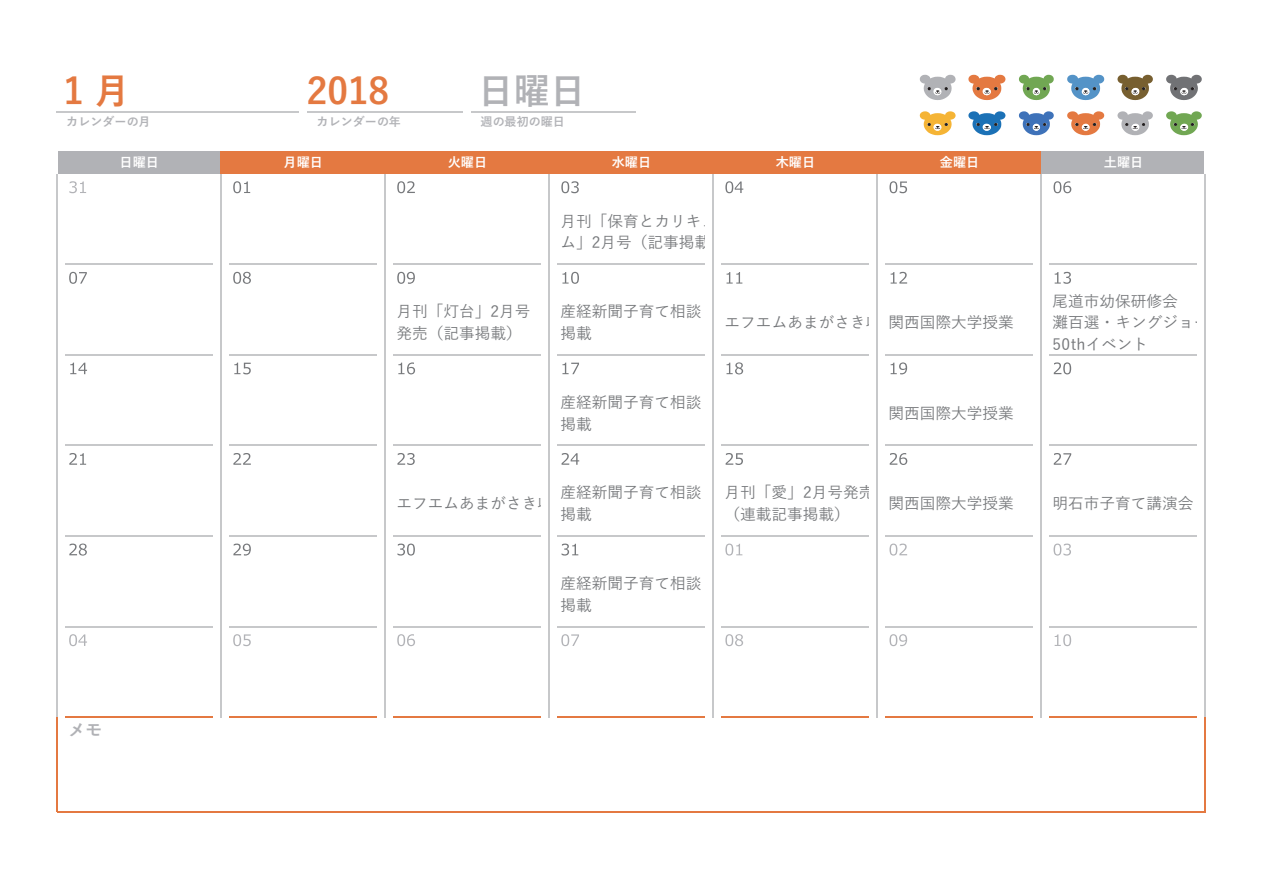
<style>
.page{position:relative;width:1263px;height:893px;background:#fff}
.page>*{position:absolute;margin:0;border:0;box-sizing:border-box;transform-origin:0 0}
.t1{font:700 36px "Yu Go";color:#e47941}
.t2{font:700 36px "Yu Go";color:#b1b2b6}
.t3{font:700 16.8px "Yu Go";color:#b1b2b6}
.t4{font:500 15.6px/21.8px "Yu Go";color:#76787b}
.t5{font:700 13.2px "Yu Go";color:#fff}
.t6{font:700 12px "Yu Go";color:#b2b3b7}
</style>
<div class="page">
<div style="left:57px;top:151px;width:164px;height:23px;background:#b1b2b6"></div>
<div style="left:221px;top:151px;width:820px;height:23px;background:#e47941"></div>
<div style="left:1041px;top:151px;width:164px;height:23px;background:#b1b2b6"></div>
<svg style="left:69px;top:181px;width:17px;height:12px"></svg>
<svg style="left:233px;top:181px;width:17px;height:12px"></svg>
<svg style="left:397px;top:181px;width:18px;height:12px"></svg>
<svg style="left:561px;top:181px;width:18px;height:12px"></svg>
<svg style="left:725px;top:181px;width:18px;height:12px"></svg>
<svg style="left:889px;top:181px;width:18px;height:12px"></svg>
<svg style="left:1053px;top:181px;width:18px;height:12px"></svg>
<svg style="left:69px;top:272px;width:18px;height:12px"></svg>
<svg style="left:233px;top:272px;width:18px;height:12px"></svg>
<svg style="left:397px;top:272px;width:18px;height:12px"></svg>
<svg style="left:562px;top:272px;width:17px;height:12px"></svg>
<svg style="left:726px;top:272px;width:16px;height:12px"></svg>
<svg style="left:890px;top:272px;width:17px;height:12px"></svg>
<svg style="left:1054px;top:272px;width:17px;height:12px"></svg>
<svg style="left:70px;top:363px;width:17px;height:11px"></svg>
<svg style="left:234px;top:363px;width:17px;height:11px"></svg>
<svg style="left:398px;top:362px;width:17px;height:12px"></svg>
<svg style="left:562px;top:363px;width:17px;height:11px"></svg>
<svg style="left:726px;top:362px;width:17px;height:12px"></svg>
<svg style="left:890px;top:362px;width:17px;height:12px"></svg>
<svg style="left:1053px;top:362px;width:18px;height:12px"></svg>
<svg style="left:69px;top:453px;width:17px;height:12px"></svg>
<svg style="left:233px;top:453px;width:18px;height:12px"></svg>
<svg style="left:397px;top:453px;width:18px;height:12px"></svg>
<svg style="left:561px;top:453px;width:18px;height:12px"></svg>
<svg style="left:725px;top:453px;width:18px;height:12px"></svg>
<svg style="left:889px;top:453px;width:18px;height:12px"></svg>
<svg style="left:1053px;top:453px;width:18px;height:12px"></svg>
<svg style="left:69px;top:543px;width:18px;height:12px"></svg>
<svg style="left:233px;top:543px;width:18px;height:12px"></svg>
<svg style="left:397px;top:543px;width:18px;height:12px"></svg>
<svg style="left:561px;top:543px;width:17px;height:12px"></svg>
<svg style="left:725px;top:543px;width:17px;height:12px"></svg>
<svg style="left:889px;top:543px;width:18px;height:12px"></svg>
<svg style="left:1053px;top:543px;width:18px;height:12px"></svg>
<svg style="left:69px;top:634px;width:18px;height:12px"></svg>
<svg style="left:233px;top:634px;width:18px;height:12px"></svg>
<svg style="left:397px;top:634px;width:18px;height:12px"></svg>
<svg style="left:561px;top:634px;width:18px;height:12px"></svg>
<svg style="left:725px;top:634px;width:18px;height:12px"></svg>
<svg style="left:889px;top:634px;width:18px;height:12px"></svg>
<svg style="left:1054px;top:634px;width:17px;height:12px"></svg>
<hr style="left:57px;top:111px;width:241px;height:1px;background:#c7c8ca">
<hr style="left:307px;top:111px;width:155px;height:1px;background:#c7c8ca">
<svg style="left:1204px;top:151px;width:1px;height:23px"></svg>
<hr style="left:65px;top:264px;width:147px;height:1px;background:#c7c8ca">
<hr style="left:229px;top:264px;width:147px;height:1px;background:#c7c8ca">
<hr style="left:393px;top:264px;width:147px;height:1px;background:#c7c8ca">
<hr style="left:557px;top:264px;width:147px;height:1px;background:#c7c8ca">
<hr style="left:721px;top:264px;width:147px;height:1px;background:#c7c8ca">
<hr style="left:885px;top:264px;width:147px;height:1px;background:#c7c8ca">
<hr style="left:65px;top:354px;width:147px;height:1px;background:#c7c8ca">
<hr style="left:229px;top:354px;width:147px;height:1px;background:#c7c8ca">
<hr style="left:393px;top:354px;width:147px;height:1px;background:#c7c8ca">
<hr style="left:557px;top:354px;width:147px;height:1px;background:#c7c8ca">
<hr style="left:721px;top:354px;width:147px;height:1px;background:#c7c8ca">
<hr style="left:885px;top:354px;width:147px;height:1px;background:#c7c8ca">
<hr style="left:65px;top:445px;width:147px;height:1px;background:#c7c8ca">
<hr style="left:229px;top:445px;width:147px;height:1px;background:#c7c8ca">
<hr style="left:393px;top:445px;width:147px;height:1px;background:#c7c8ca">
<hr style="left:557px;top:445px;width:147px;height:1px;background:#c7c8ca">
<hr style="left:721px;top:445px;width:147px;height:1px;background:#c7c8ca">
<hr style="left:885px;top:445px;width:147px;height:1px;background:#c7c8ca">
<hr style="left:65px;top:535px;width:147px;height:2px;background:#c7c8ca">
<hr style="left:229px;top:535px;width:147px;height:2px;background:#c7c8ca">
<hr style="left:393px;top:535px;width:147px;height:2px;background:#c7c8ca">
<hr style="left:557px;top:535px;width:147px;height:2px;background:#c7c8ca">
<hr style="left:721px;top:535px;width:147px;height:2px;background:#c7c8ca">
<hr style="left:885px;top:535px;width:147px;height:2px;background:#c7c8ca">
<hr style="left:65px;top:626px;width:147px;height:1px;background:#c7c8ca">
<hr style="left:229px;top:626px;width:147px;height:1px;background:#c7c8ca">
<hr style="left:393px;top:626px;width:147px;height:1px;background:#c7c8ca">
<hr style="left:557px;top:626px;width:147px;height:1px;background:#c7c8ca">
<hr style="left:721px;top:626px;width:147px;height:1px;background:#c7c8ca">
<hr style="left:885px;top:626px;width:147px;height:1px;background:#c7c8ca">
<hr style="left:56px;top:174px;width:1px;height:543px;background:#c7c8ca">
<hr style="left:65px;top:717px;width:147px;height:1px;background:#e47941">
<hr style="left:229px;top:717px;width:147px;height:1px;background:#e47941">
<hr style="left:393px;top:717px;width:147px;height:1px;background:#e47941">
<hr style="left:557px;top:717px;width:147px;height:1px;background:#e47941">
<hr style="left:721px;top:717px;width:147px;height:1px;background:#e47941">
<hr style="left:885px;top:717px;width:147px;height:1px;background:#e47941">
<hr style="left:1204px;top:174px;width:1px;height:543px;background:#c7c8ca">
<hr style="left:56px;top:717px;width:1px;height:95px;background:#e47941">
<hr style="left:1204px;top:717px;width:1px;height:95px;background:#e47941">
<hr style="left:220px;top:174px;width:1px;height:543px;background:#c7c8ca">
<hr style="left:384px;top:174px;width:1px;height:543px;background:#c7c8ca">
<hr style="left:548px;top:174px;width:1px;height:543px;background:#c7c8ca">
<hr style="left:712px;top:174px;width:1px;height:543px;background:#c7c8ca">
<hr style="left:876px;top:174px;width:1px;height:543px;background:#c7c8ca">
<hr style="left:1040px;top:174px;width:1px;height:543px;background:#c7c8ca">
<hr style="left:471px;top:111px;width:164px;height:1px;background:#c7c8ca">
<hr style="left:1049px;top:264px;width:147px;height:1px;background:#c7c8ca">
<hr style="left:1049px;top:354px;width:147px;height:1px;background:#c7c8ca">
<hr style="left:1049px;top:445px;width:147px;height:1px;background:#c7c8ca">
<hr style="left:1049px;top:535px;width:147px;height:2px;background:#c7c8ca">
<hr style="left:1049px;top:626px;width:147px;height:1px;background:#c7c8ca">
<hr style="left:1049px;top:717px;width:147px;height:1px;background:#e47941">
<hr style="left:57px;top:811px;width:1148px;height:1px;background:#e47941">
<svg style="left:919px;top:75px;width:36px;height:25px"></svg>
<svg style="left:968px;top:75px;width:37px;height:25px"></svg>
<svg style="left:1019px;top:75px;width:34px;height:25px"></svg>
<svg style="left:1067px;top:75px;width:37px;height:25px"></svg>
<svg style="left:1117px;top:75px;width:35px;height:25px"></svg>
<svg style="left:1166px;top:75px;width:35px;height:25px"></svg>
<svg style="left:919px;top:111px;width:36px;height:24px"></svg>
<svg style="left:968px;top:111px;width:37px;height:24px"></svg>
<svg style="left:1019px;top:111px;width:34px;height:24px"></svg>
<svg style="left:1067px;top:111px;width:37px;height:24px"></svg>
<svg style="left:1117px;top:111px;width:35px;height:24px"></svg>
<svg style="left:1166px;top:111px;width:35px;height:24px"></svg>
<h1 class="t1" style="left:63px;top:71px;width:68px">1 月</h1>
<h1 class="t2" style="left:478px;top:71px;width:109px">日曜日</h1>
<h1 class="t1" style="left:307px;top:71px;width:84px">2018</h1>
<p class="t6" style="left:66px;top:115px;width:86px">カレンダーの月</p>
<p class="t6" style="left:316px;top:115px;width:86px">カレンダーの年</p>
<p class="t6" style="left:480px;top:115px;width:86px">週の最初の曜日</p>
<p class="t5" style="left:120px;top:155px;width:41px">日曜日</p>
<p class="t5" style="left:284px;top:155px;width:41px">月曜日</p>
<p class="t5" style="left:448px;top:155px;width:41px">火曜日</p>
<p class="t5" style="left:612px;top:155px;width:41px">水曜日</p>
<p class="t4" style="left:560px;top:208px;width:174px">月刊「保育とカリキュラム」2月号（記事掲載</p>
<p class="t5" style="left:776px;top:155px;width:41px">木曜日</p>
<p class="t5" style="left:940px;top:155px;width:41px">金曜日</p>
<p class="t5" style="left:1104px;top:155px;width:41px">土曜日</p>
<p class="t4" style="left:396px;top:299px;width:136px">月刊「灯台」2月号発売（記事掲載）</p>
<p class="t4" style="left:1052px;top:288px;width:158px">尾道市幼保研修会<br>灘百選・キングジョー<br>50thイベント</p>
<p class="t4" style="left:560px;top:299px;width:142px">産経新聞子育て相談掲載</p>
<p class="t4" style="left:888px;top:309px;width:127px">関西国際大学授業</p>
<p class="t4" style="left:724px;top:309px;width:174px">エフエムあまがさき収録</p>
<p class="t3" style="left:69px;top:720px;width:35px">メモ</p>
<p class="t4" style="left:560px;top:389px;width:142px">産経新聞子育て相談掲載</p>
<p class="t4" style="left:560px;top:480px;width:142px">産経新聞子育て相談掲載</p>
<p class="t4" style="left:396px;top:491px;width:174px">エフエムあまがさき収録</p>
<p class="t4" style="left:560px;top:570px;width:142px">産経新聞子育て相談掲載</p>
<p class="t4" style="left:888px;top:400px;width:127px">関西国際大学授業</p>
<p class="t4" style="left:724px;top:480px;width:151px">月刊「愛」2月号発売（連載記事掲載）</p>
<p class="t4" style="left:888px;top:491px;width:127px">関西国際大学授業</p>
<p class="t4" style="left:1052px;top:491px;width:142px">明石市子育て講演会</p>
</div>
